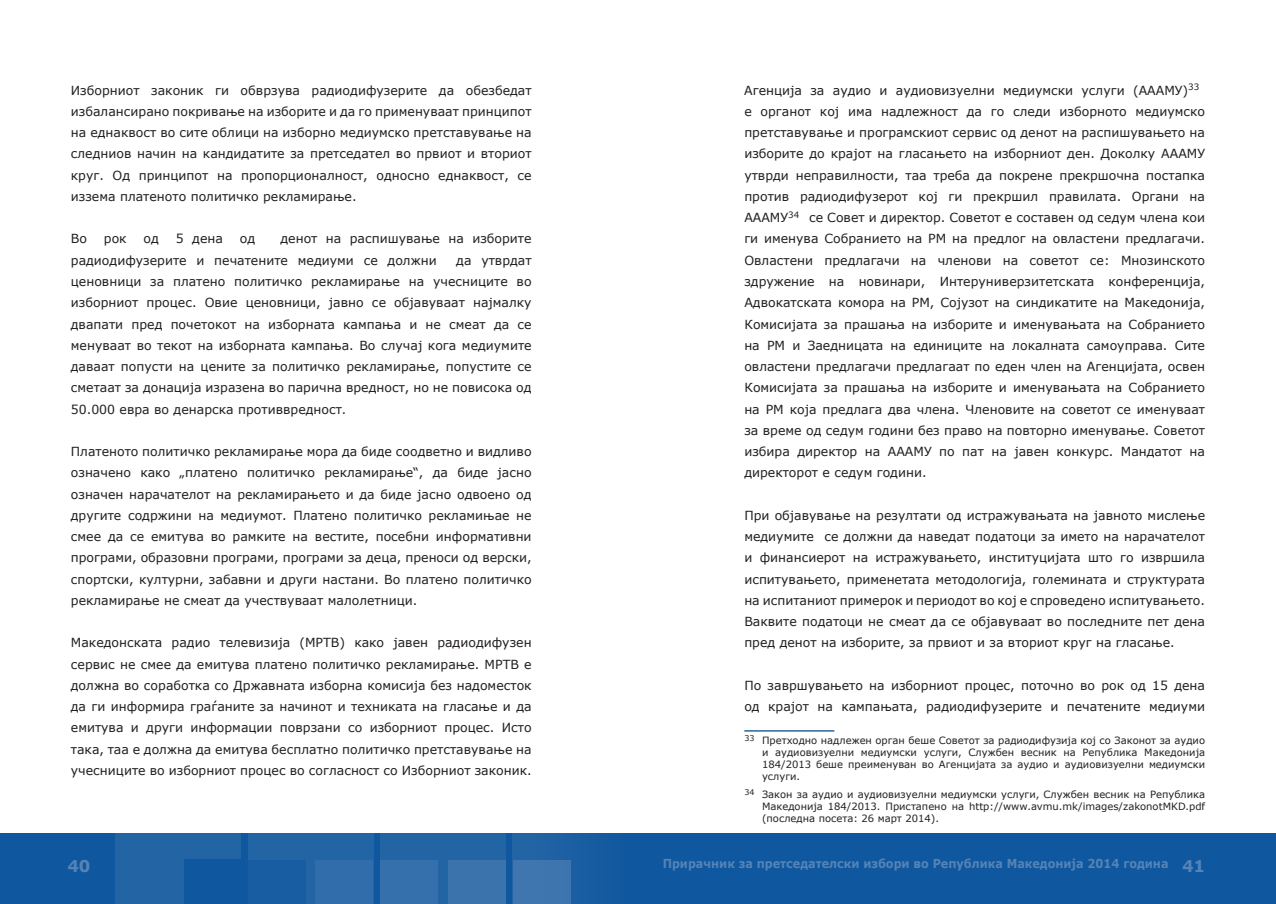
<style>
.page{position:relative;width:1276px;height:904px;background:#fff}
.page>*{position:absolute;margin:0;border:0;box-sizing:border-box;transform-origin:0 0}
.t1{font:700 16.25px "Verdana";color:#5483b7}
.t2{font:12.5px/21.2px "Verdana";color:#231f20;text-align:justify}
.t3{font:700 12.38px "Verdana";color:#5483b7;scale:.91 1}
.t4{font:10px/12px "Verdana";color:#231f20;text-align:justify}
.s1{font-size:16.25px}
</style>
<div class="page">
<div style="left:638px;top:833px;width:638px;height:71px;background:#0f579e"></div>
<div style="left:0;top:833px;width:638px;height:71px;background:#0f579e"></div>
<div style="left:116px;top:833px;width:125px;height:71px;background:#2364a5"></div>
<div style="left:248px;top:833px;width:125px;height:71px;background:#2364a5"></div>
<div style="left:380px;top:833px;width:126px;height:71px;background:#2364a5"></div>
<div style="left:513px;top:833px;width:125px;height:71px;background:#175ca0"></div>
<div style="left:248px;top:859px;width:58px;height:45px;background:#185ca1"></div>
<div style="left:184px;top:859px;width:57px;height:45px;background:#0f579e"></div>
<div style="left:315px;top:859px;width:58px;height:45px;background:#316daa"></div>
<div style="left:448px;top:859px;width:58px;height:45px;background:#3b73ad"></div>
<div style="left:513px;top:859px;width:57px;height:45px;background:#3f76af"></div>
<div style="left:380px;top:859px;width:58px;height:45px;background:#3670ac"></div>
<hr style="left:744px;top:730px;width:90px;height:1px;background:#004684">
<p class="t2" style="left:71px;top:79px;width:462px">Изборниот законик ги обврзува радиодифузерите да обезбедат избалансирано покривање на изборите и да го применуваат принципот на еднаквост во сите облици на изборно медиумско претставување на следниов начин на кандидатите за претседател во првиот и вториот круг. Од принципот на пропорционалност, односно еднаквост, се иззема платеното политичко рекламирање.</p>
<p class="t2" style="left:71px;top:228px;width:18px">Во</p>
<p class="t2" style="left:104px;top:228px;width:24px">рок</p>
<p class="t2" style="left:144px;top:228px;width:17px">од</p>
<p class="t2" style="left:176px;top:228px;width:49px">5 дена</p>
<p class="t2" style="left:240px;top:228px;width:17px">од</p>
<p class="t2" style="left:71px;top:228px;width:462px;text-indent:210px">денот на распишување на изборите радиодифузерите и печатените медиуми се должни</p>
<p class="t2" style="left:71px;top:249px;width:462px;text-indent:385px">да утврдат ценовници за платено политичко рекламирање на учесниците во изборниот процес. Овие ценовници, јавно се објавуваат најмалку двапати пред почетокот на изборната кампања и не смеат да се менуваат во текот на изборната кампања. Во случај кога медиумите даваат попусти на цените за политичко рекламирање, попустите се сметаат за донација изразена во парична вредност, но не повисока од 50.000 евра во денарска противвредност.</p>
<p class="t2" style="left:71px;top:441px;width:462px">Платеното политичко рекламирање мора да биде соодветно и видливо означено како „платено политичко рекламирање“, да биде јасно означен нарачателот на рекламирањето и да биде јасно одвоено од другите содржини на медиумот. Платено политичко рекламињае не смее да се емитува во рамките на вестите, посебни информативни програми, образовни програми, програми за деца, преноси од верски, спортски, културни, забавни и други настани. Во платено политичко рекламирање не смеат да учествуваат малолетници.</p>
<p class="t2" style="left:71px;top:632px;width:462px">Македонската радио телевизија (МРТВ) како јавен радиодифузен сервис не смее да емитува платено политичко рекламирање. МРТВ е должна во соработка со Државната изборна комисија без надоместок да ги информира граѓаните за начинот и техниката на гласање и да емитува и други информации поврзани со изборниот процес. Исто така, таа е должна да емитува бесплатно политичко претставување на учесниците во изборниот процес во согласност со Изборниот законик.</p>
<p class="t2" style="left:744px;top:79px;width:462px">Агенција за аудио и аудиовизуелни медиумски услуги (AAAМУ)<sup>33</sup><sup>162 </sup>е органот кој има надлежност да го следи изборното медиумско претставување и програмскиот сервис од денот на распишувањето на изборите до крајот на гласањето на изборниот ден. Доколку АААМУ утврди неправилности, таа треба да покрене прекршочна постапка против радиодифузерот кој ги прекршил правилата. Органи на AAAМУ<sup>34</sup><sup>3</sup> се Совет и директор. Советот е составен од седум члена кои ги именува Собранието на РМ на предлог на овластени предлагачи.<br>Овластени предлагачи на членови на советот се: Мнозинското здружение на новинари, Интеруниверзитетската конференција, Адвокатската комора на РМ, Сојузот на синдикатите на Македонија, Комисијата за прашања на изборите и именувањата на Собранието на РМ и Заедницата на единиците на локалната самоуправа. Сите овластени предлагачи предлагаат по еден член на Агенцијата, освен Комисијата за прашања на изборите и именувањата на Собранието на РМ која предлага два члена. Членовите на советот се именуваат за време од седум години без право на повторно именување. Советот избира директор на AAAМУ по пат на јавен конкурс. Мандатот на директорот е седум години.</p>
<p class="t2" style="left:744px;top:504px;width:462px">При објавување на резултати од истражувањата на јавното мислење медиумите се должни да наведат податоци за името на нарачателот и финансиерот на истражувањето, институцијата што го извршила испитувањето, применетата методологија, големината и структурата на испитаниот примерок и периодот во кој е спроведено испитувањето.<br>Ваквите податоци не смеат да се објавуваат во последните пет дена пред денот на изборите, за првиот и за вториот круг на гласање.</p>
<p class="t2" style="left:744px;top:674px;width:462px">По завршувањето на изборниот процес, поточно во рок од 15 дена од крајот на кампањата, радиодифузерите и печатените медиуми</p>
<p class="t4" style="left:762px;top:734px;width:444px;text-indent:-18px"><sup>33</sup> Претходно надлежен орган беше Советот за радиодифузија кој со Законот за aудио и аудиовизуелни медиумски услуги, Службен весник на Република Македонија 184/2013 беше преименуван во Агенцијата за аудио и аудиовизуелни медиумски услуги.</p>
<p class="t4" style="left:762px;top:788px;width:444px;text-indent:-18px"><sup>34</sup> Закон за аудио и аудиовизуелни медиумски услуги, Службен весник на Република Македонија 184/2013. Пристапено на http://www.avmu.mk/images/zakonotMKD.pdf (последна посета: 26 март 2014).</p>
<h1 class="t1" style="left:67px;top:854px;width:25px">40</h1>
<p class="t3" style="left:662px;top:855px;width:597px">Прирачник за претседателски избори во Република Македонија 2014 година <span class="s1">41</span></p>
</div>
